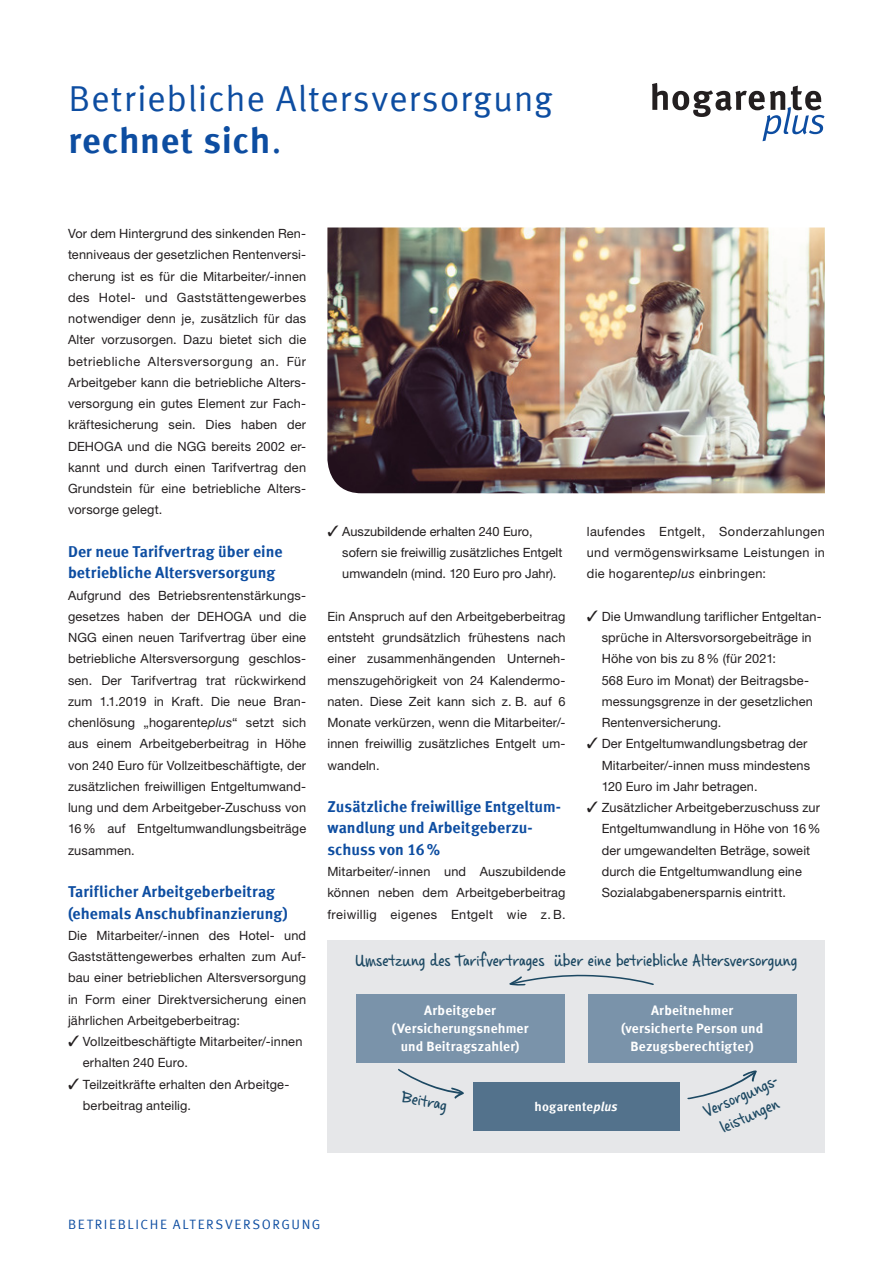
<style>
.page{position:relative;width:893px;height:1263px;background:#fff}
.page>*{position:absolute;margin:0;border:0;box-sizing:border-box;transform-origin:0 0}
.t1{font:36px "Meta Offc Pro Norm";letter-spacing:.02em;color:#0d4da1}
.t2{font:700 36px "Meta Offc Pro";letter-spacing:.015em;color:#0d4da1}
.t3{font:18px/21.3px "Casino Hand";color:#1c4862;text-align:center}
.t4{font:700 15.75px/21.3px "Meta Offc Pro";letter-spacing:.005em;color:#0d4da1}
.t5{font:700 13.5px/18px "Meta Offc Pro";letter-spacing:.01em;color:#fff;text-align:center}
.t6{font:13.5px "Meta Offc Pro Norm";letter-spacing:.115em;color:#0d4da1}
.t7{font:12.75px/21.3px "Helvetica Neue LTW1 G";letter-spacing:.01em;color:#231f20;text-align:justify}
.t8{font:700 12.75px "Meta Offc Pro";letter-spacing:.01em;color:#fff}
.s1{font-family:"Meta Offc Pro Norm";font-weight:400}
.s2{font-style:italic}
</style>
<div class="page">
<img style="left:327px;top:227px;width:498px;height:266px">
<div style="left:327px;top:940px;width:498px;height:212px;background:#e6e7e9"></div>
<div style="left:473px;top:1082px;width:206px;height:48px;background:#53728c"></div>
<div style="left:356px;top:994px;width:208px;height:68px;background:#7a93aa"></div>
<div style="left:588px;top:994px;width:208px;height:68px;background:#7a93aa"></div>
<svg style="left:687px;top:1070px;width:70px;height:30px"></svg>
<svg style="left:398px;top:1068px;width:66px;height:31px"></svg>
<svg style="left:509px;top:974px;width:145px;height:12px"></svg>
<svg style="left:652px;top:83px;width:172px;height:58px"></svg>
<h1 class="t1" style="left:68px;top:71px;width:486px">Betriebliche Altersversorgung</h1>
<h1 class="t2" style="left:68px;top:112px;width:215px">rechnet sich<span class="s1">.</span></h1>
<p class="t7" style="left:68px;top:223px;width:240px">Vor dem Hintergrund des sinkenden Ren&shy;tenniveaus der gesetzlichen Rentenversi&shy;cherung ist es für die Mitarbeiter/-innen des Hotel- und Gaststättengewerbes notwendiger denn je, zusätzlich für das Alter vorzusorgen. Dazu bietet sich die betriebliche Altersversorgung an. Für Arbeitgeber kann die betriebliche Alters&shy;versorgung ein gutes Element zur Fach&shy;kräftesicherung sein. Dies haben der DEHOGA und die NGG bereits 2002 er&shy;kannt und durch einen Tarifvertrag den Grundstein für eine betriebliche Alters&shy;vorsorge gelegt.</p>
<p class="t4" style="left:68px;top:540px;width:216px">Der neue Tarifvertrag über eine betriebliche Altersversorgung</p>
<p class="t7" style="left:68px;top:584px;width:240px">Aufgrund des Betriebsrentenstärkungs&shy;gesetzes haben der DEHOGA und die NGG einen neuen Tarifvertrag über eine betriebliche Altersversorgung geschlos&shy;sen. Der Tarifvertrag trat rückwirkend zum 1.1.2019 in Kraft. Die neue Bran&shy;chenlösung „hogarente<span class="s2">plus</span>“ setzt sich aus einem Arbeitgeberbeitrag in Höhe von 240 Euro für Vollzeitbeschäftigte, der zusätzlichen freiwilligen Entgeltumwand&shy;lung und dem Arbeitgeber-Zuschuss von 16% auf Entgeltumwandlungsbeiträge zusammen.</p>
<p class="t4" style="left:68px;top:880px;width:221px">Tariflicher Arbeitgeberbeitrag (ehemals Anschubfinanzierung)</p>
<p class="t7" style="left:68px;top:924px;width:240px">Die Mitarbeiter/-innen des Hotel- und Gaststättengewerbes erhalten zum Auf&shy;bau einer betrieblichen Altersversorgung in Form einer Direktversicherung einen jährlichen Arbeitgeberbeitrag:</p>
<p class="t7" style="left:83px;top:1031px;width:221px;text-indent:-15px">✓ Vollzeitbeschäftigte Mitarbeiter/-innen erhalten 240 Euro.</p>
<p class="t7" style="left:83px;top:1073px;width:208px;text-indent:-15px">✓ Teilzeitkräfte erhalten den Arbeitge&shy;berbeitrag anteilig.</p>
<p class="t7" style="left:342px;top:520px;width:222px;text-align:left;text-indent:-15px">✓ Auszubildende erhalten 240 Euro, sofern sie freiwillig zusätzliches Entgelt umwandeln (mind. 120 Euro pro Jahr).</p>
<p class="t7" style="left:327px;top:606px;width:240px">Ein Anspruch auf den Arbeitgeberbeitrag entsteht grundsätzlich frühestens nach einer zusammenhängenden Unterneh&shy;menszugehörigkeit von 24 Kalendermo&shy;naten. Diese Zeit kann sich z. B. auf 6<br>Monate verkürzen, wenn die Mitarbeiter/- innen freiwillig zusätzliches Entgelt um&shy;wandeln.</p>
<p class="t4" style="left:327px;top:795px;width:235px">Zusätzliche freiwillige Entgeltum&shy;wandlung und Arbeitgeberzu&shy;schuss von 16%</p>
<p class="t7" style="left:327px;top:861px;width:240px">Mitarbeiter/-innen und Auszubildende können neben dem Arbeitgeberbeitrag freiwillig eigenes Entgelt wie z.B.</p>
<p class="t7" style="left:587px;top:520px;width:240px">laufendes Entgelt, Sonderzahlungen und vermögenswirksame Leistungen in die hogarente<span class="s2">plus</span> einbringen:</p>
<p class="t7" style="left:602px;top:606px;width:222px;text-align:left;text-indent:-15px">✓ Die Umwandlung tariflicher Entgeltan&shy;sprüche in Altersvorsorgebeiträge in Höhe von bis zu 8% (für 2021:<br>568 Euro im Monat) der Beitragsbe&shy;messungsgrenze in der gesetzlichen Rentenversicherung.</p>
<p class="t7" style="left:602px;top:733px;width:210px;text-align:left;text-indent:-15px">✓ Der Entgeltumwandlungsbetrag der<br>Mitarbeiter/-innen muss mindestens<br>120 Euro im Jahr betragen.</p>
<p class="t7" style="left:602px;top:797px;width:220px;text-align:left;text-indent:-15px">✓ Zusätzlicher Arbeitgeberzuschuss zur Entgeltumwandlung in Höhe von 16% der umgewandelten Beträge, soweit durch die Entgeltumwandlung eine Sozialabgabenersparnis eintritt.</p>
<h2 class="t3" style="left:355px;top:950px;width:444px">Umsetzung des Tarifvertrages über eine betriebliche Altersversorgung</h2>
<p class="t5" style="left:392px;top:1001px;width:138px">Arbeitgeber (Versicherungsnehmer und Beitragszahler)</p>
<p class="t5" style="left:621px;top:1001px;width:144px">Arbeitnehmer (versicherte Person und<br>Bezugsberechtigter)</p>
<h2 class="t3" style="left:700px;top:1102px;width:84px;rotate:-24deg">Versorgungs&shy;leistungen</h2>
<h2 class="t3" style="left:404px;top:1086px;width:47px;rotate:11deg">Beitrag</h2>
<p class="t8" style="left:535px;top:1097px;width:85px">hogarente<span class="s2">plus</span></p>
<p class="t6" style="left:68px;top:1214px;width:254px">BETRIEBLICHE ALTERSVERSORGUNG</p>
</div>
